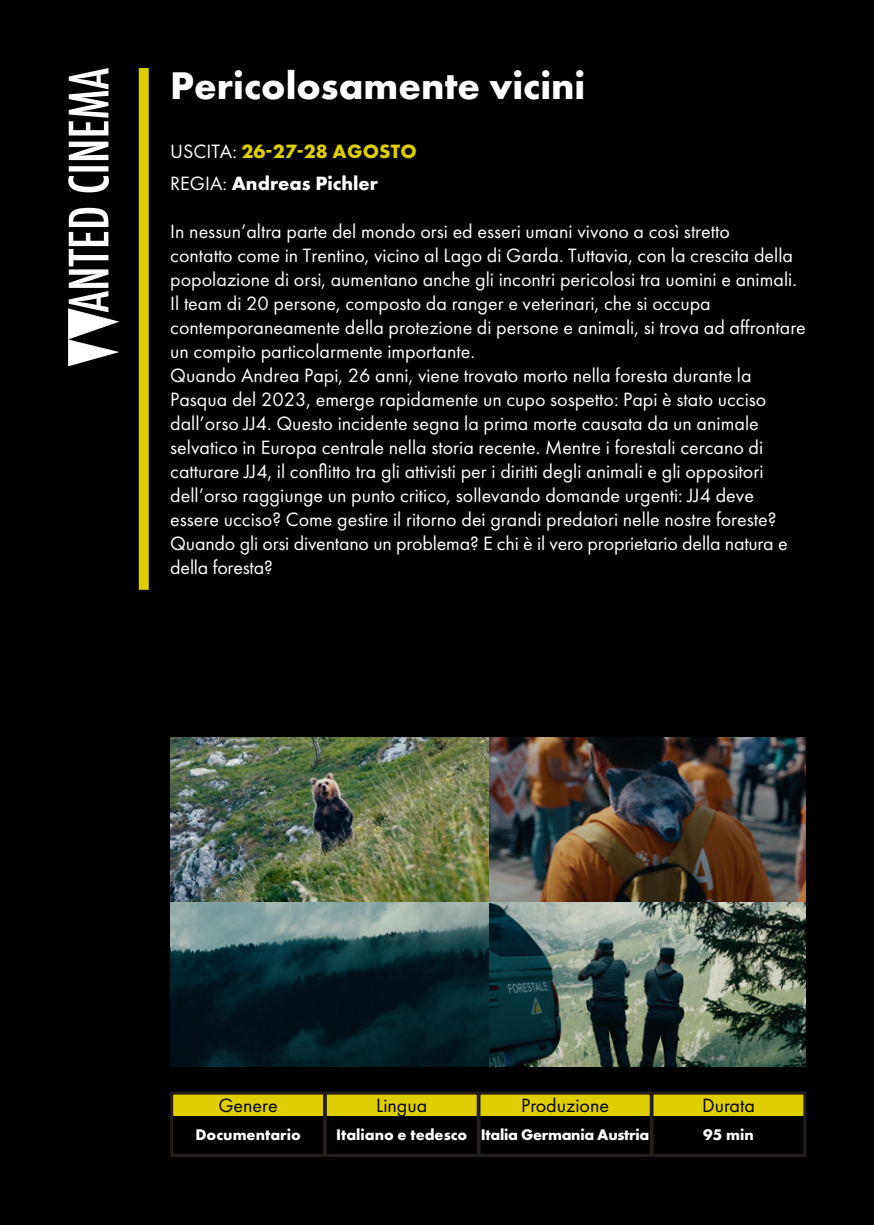
<style>
.page{position:relative;width:874px;height:1225px;background:#fff}
.page>*{position:absolute;margin:0;border:0;box-sizing:border-box;transform-origin:0 0}
.t1{font:700 40px "Futura PT";color:#fff}
.t2{font:20px/24px "Futura PT";color:#fff}
.t3{font:20px "Futura PT";color:#000}
.t4{font:700 20px "Futura PT";letter-spacing:.01em;color:#dfcf01}
.t5{font:700 20px "Futura PT";color:#fff}
.t6{font:700 16px "Futura PT";color:#fff}
.t7{font:700 16px "Futura PT";letter-spacing:-.02em;color:#fff}
.s1{font-weight:400;color:#fff}
.s2{font-weight:400}
</style>
<div class="page">
<div style="left:0;top:0;width:873px;height:1225px;background:#000"></div>
<img style="left:170px;top:737px;width:635px;height:329px">
<div style="left:651px;top:1092px;width:153px;height:24px;background:#dfcf01"></div>
<div style="left:325px;top:1092px;width:153px;height:24px;background:#dfcf01"></div>
<div style="left:478px;top:1092px;width:172px;height:24px;background:#dfcf01"></div>
<div style="left:171px;top:1092px;width:153px;height:24px;background:#dfcf01"></div>
<div style="left:170px;top:1091px;width:156px;height:66px;border:3px solid #241e1b"></div>
<div style="left:324px;top:1091px;width:155px;height:66px;border:3px solid #241e1b"></div>
<div style="left:650px;top:1091px;width:156px;height:66px;border:3px solid #241e1b"></div>
<div style="left:477px;top:1091px;width:175px;height:66px;border:3px solid #241e1b"></div>
<div style="left:139px;top:68px;width:10px;height:522px;background:#dfcf01"></div>
<svg style="left:68px;top:68px;width:51px;height:298px"></svg>
<p class="t1" style="left:170px;top:59px;width:416px">Pericolosamente vicini</p>
<p class="t4" style="left:170px;top:139px;width:248px"><span class="s1">USCITA:</span> 26-27-28 AGOSTO</p>
<p class="t5" style="left:170px;top:171px;width:209px"><span class="s2">REGIA:</span> Andreas Pichler</p>
<p class="t2" style="left:170px;top:219px;width:628px">In nessun’altra parte del mondo orsi ed esseri umani vivono a così stretto contatto come in Trentino, vicino al Lago di Garda. Tuttavia, con la crescita della popolazione di orsi, aumentano anche gli incontri pericolosi tra uomini e animali.</p>
<p class="t2" style="left:170px;top:291px;width:636px">Il team di 20 persone, composto da ranger e veterinari, che si occupa contemporaneamente della protezione di persone e animali, si trova ad affrontare un compito particolarmente importante.</p>
<p class="t2" style="left:170px;top:363px;width:607px">Quando Andrea Papi, 26 anni, viene trovato morto nella foresta durante la Pasqua del 2023, emerge rapidamente un cupo sospetto: Papi è stato ucciso dall’orso JJ4. Questo incidente segna la prima morte causata da un animale selvatico in Europa centrale nella storia recente. Mentre i forestali cercano di catturare JJ4, il conflitto tra gli attivisti per i diritti degli animali e gli oppositori dell’orso raggiunge un punto critico, sollevando domande urgenti: JJ4 deve essere ucciso? Come gestire il ritorno dei grandi predatori nelle nostre foreste?</p>
<p class="t2" style="left:170px;top:531px;width:618px">Quando gli orsi diventano un problema? E chi è il vero proprietario della natura e della foresta?</p>
<p class="t3" style="left:218px;top:1093px;width:61px">Genere</p>
<p class="t6" style="left:195px;top:1124px;width:107px">Documentario</p>
<p class="t3" style="left:376px;top:1093px;width:53px">Lingua</p>
<p class="t6" style="left:336px;top:1124px;width:133px">Italiano e tedesco</p>
<p class="t3" style="left:521px;top:1093px;width:89px">Produzione</p>
<p class="t7" style="left:480px;top:1124px;width:170px">Italia Germania Austria</p>
<p class="t3" style="left:701px;top:1093px;width:54px">Durata</p>
<p class="t6" style="left:702px;top:1124px;width:52px">95 min</p>
</div>
